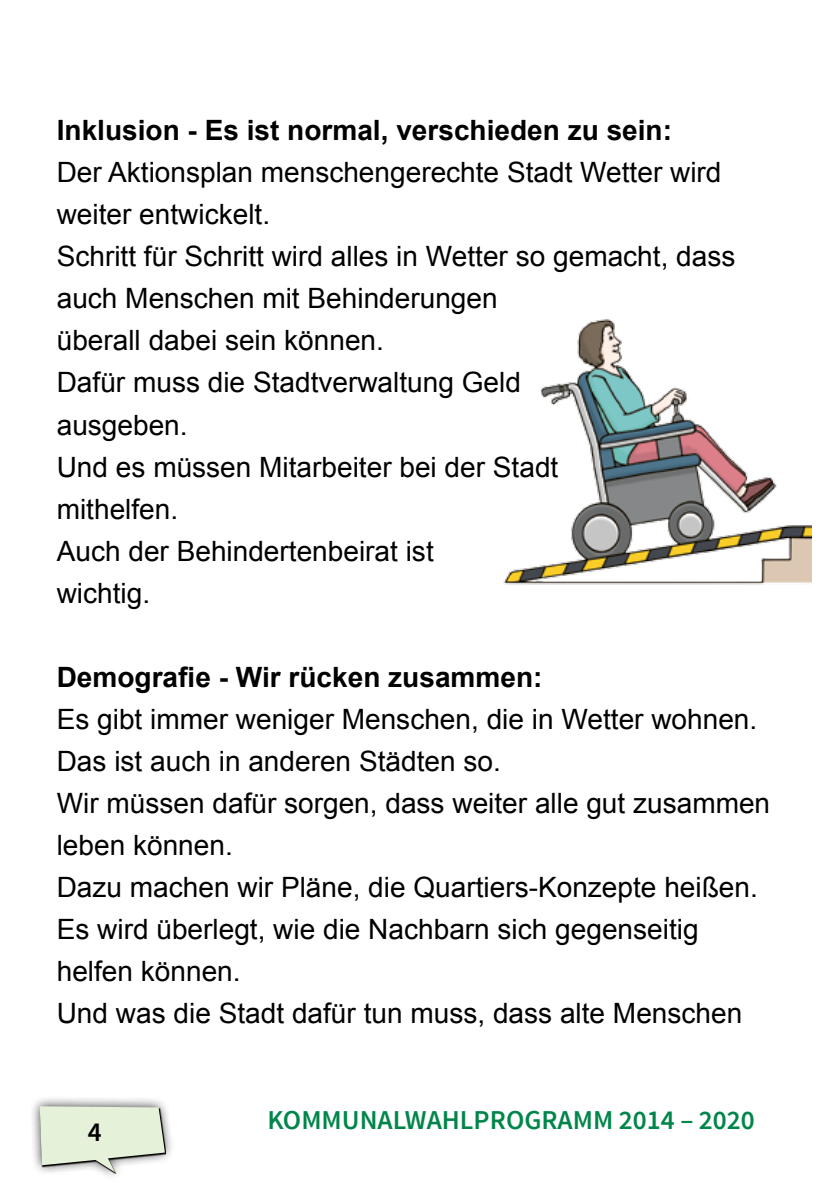
<style>
.page{position:relative;width:840px;height:1191px;background:#fff}
.page>*{position:absolute;margin:0;border:0;box-sizing:border-box;transform-origin:0 0}
.t1{font:28px/42px "Arial";color:#000}
.t2{font:700 28px "Arial";color:#000}
.t3{font:600 27.2px "Source Sans Pro";color:#00854a}
.t4{font:600 27.2px "Source Sans Pro";color:#000}
</style>
<div class="page">
<div style="left:29px;top:1095px;width:145px;height:86px;background:#000;opacity:.75"></div>
<svg style="left:40px;top:1106px;width:125px;height:66px;background:#dbe5d1"></svg>
<img style="left:503px;top:319px;width:308px;height:266px">
<p class="t2" style="left:57px;top:112px;width:616px">Inklusion - Es ist normal, verschieden zu sein:</p>
<p class="t1" style="left:57px;top:152px;width:679px">Der Aktionsplan menschengerechte Stadt Wetter wird weiter entwickelt.<br>Schritt für Schritt wird alles in Wetter so gemacht, dass auch Menschen mit Behinderungen<br>überall dabei sein können.<br>Dafür muss die Stadtverwaltung Geld<br>ausgeben.<br>Und es müssen Mitarbeiter bei der Stadt<br>mithelfen.<br>Auch der Behindertenbeirat ist<br>wichtig.</p>
<p class="t2" style="left:57px;top:658px;width:487px">Demografie - Wir rücken zusammen:</p>
<p class="t1" style="left:57px;top:698px;width:714px">Es gibt immer weniger Menschen, die in Wetter wohnen.<br>Das ist auch in anderen Städten so.<br>Wir müssen dafür sorgen, dass weiter alle gut zusammen leben können.<br>Dazu machen wir Pläne, die Quartiers-Konzepte heißen.<br>Es wird überlegt, wie die Nachbarn sich gegenseitig helfen können.<br>Und was die Stadt dafür tun muss, dass alte Menschen</p>
<p class="t4" style="left:88px;top:1114px;width:15px">4</p>
<p class="t3" style="left:267px;top:1103px;width:488px">KOMMUNALWAHLPROGRAMM 2014 – 2020</p>
</div>
